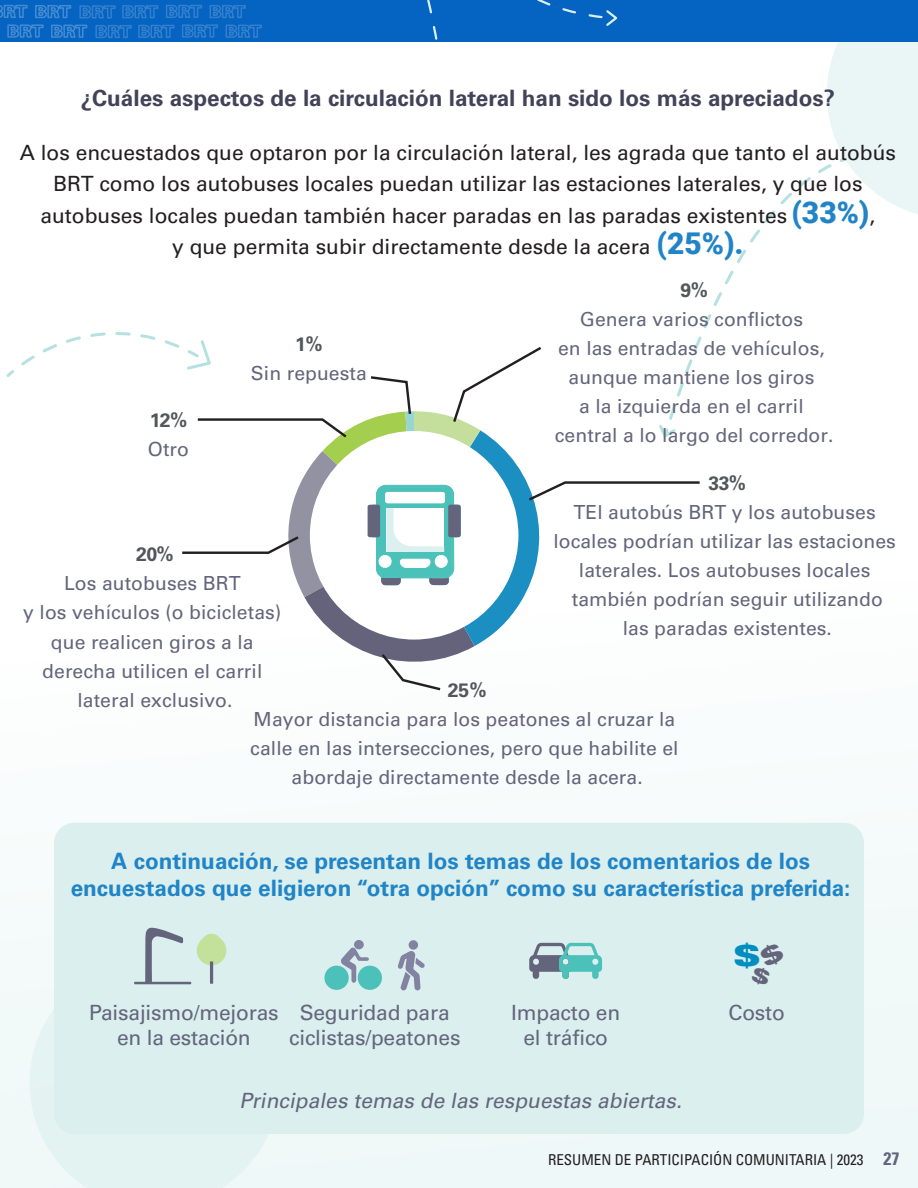
<style>
.page{position:relative;width:918px;height:1188px;background:#fff}
.page>*{position:absolute;margin:0;border:0;box-sizing:border-box;transform-origin:0 0}
.t1{font:900 expanded 29.85px "Univers LT";color:#008ec1}
.small_blue_header{font:700 22.5px/27px "Univers LT Std";color:#2084c6;text-align:center}
.subheading5{font:700 22.5px "Univers LT Std";color:#434259}
.t2{font:21px/31.5px "Univers LT Std";color:#231f20;text-align:center}
.subheading5-2{font:21px/25.2px "Univers LT Std";letter-spacing:-.01em;color:#64657c;text-align:center}
.subheading5-3{font:italic 21px "Univers LT Std";color:#64657c}
.t3{font:19.35px/29.1px "Univers LT Std";letter-spacing:.005em;color:#64657c;text-align:center}
.t4{font:condensed 15px "Univers LT Std";color:#231f20}
.s1{font-family:"Roboto";font-weight:900;font-size:30px;color:#2084c6}
.s2{font-weight:700;color:#53565a}
.s3{font-weight:700;font-size:18px;color:#63637d}
</style>
<div class="page">
<div style="left:0;top:42px;width:918px;height:1146px;background:linear-gradient(to right,#fafdfd,#fcfdfd)"></div>
<svg style="left:827px;top:42px;width:91px;height:177px"></svg>
<div style="left:0;top:0;width:918px;height:42px;background:#0563c1"></div>
<svg style="left:0;top:0;width:618px;height:40px"></svg>
<svg style="left:4px;top:324px;width:698px;height:368px"></svg>
<div style="left:54px;top:823px;width:810px;height:311px;background:#daefee;border-radius:20px"></div>
<svg style="left:340px;top:947px;width:29px;height:36px"></svg>
<div style="left:354px;top:940px;width:10px;height:9px;background:#8282a1;border-radius:50%"></div>
<div style="left:358px;top:966px;width:24px;height:24px;background:#4cc1ba;border-radius:50%"></div>
<div style="left:324px;top:966px;width:25px;height:24px;background:#4cc1ba;border-radius:50%"></div>
<svg style="left:398px;top:940px;width:27px;height:51px"></svg>
<svg style="left:529px;top:943px;width:73px;height:36px"></svg>
<svg style="left:145px;top:927px;width:38px;height:55px"></svg>
<div style="left:134px;top:982px;width:57px;height:2px;border:1px solid #64647c"></div>
<svg style="left:196px;top:933px;width:31px;height:51px"></svg>
<p class="subheading5" style="left:81px;top:85px;width:755px">¿Cuáles aspectos de la circulación lateral han sido los más apreciados?</p>
<p class="t2" style="left:20px;top:137px;width:878px">A los encuestados que optaron por la circulación lateral, les agrada que tanto el autobús<br>BRT como los autobuses locales puedan utilizar las estaciones laterales, y que los autobuses locales puedan también hacer paradas en las paradas existentes <span class="s1">(33%)</span>,</p>
<p class="t2" style="left:172px;top:231px;width:573px">y que permita subir directamente desde la acera <span class="s1">(25%).</span></p>
<p class="t3" style="left:148px;top:406px;width:43px;text-align:left"><span class="s2">12%<br></span>Otro</p>
<p class="t3" style="left:251px;top:329px;width:117px"><span class="s2">1%<br></span>Sin repuesta</p>
<p class="t3" style="left:555px;top:276px;width:280px"><span class="s2">9%<br></span>Genera varios conflictos<br>en las entradas de vehículos, aunque mantiene los giros<br>a la izquierda en el carril central a lo largo del corredor.</p>
<p class="t3" style="left:553px;top:468px;width:344px"><span class="s2">33%<br></span>TEl autobús BRT y los autobuses locales podrían utilizar las estaciones laterales. Los autobuses locales también podrían seguir utilizando<br>las paradas existentes.</p>
<p class="t3" style="left:23px;top:540px;width:260px"><span class="s2">20%<br></span>Los autobuses BRT<br>y los vehículos (o bicicletas) que realicen giros a la derecha utilicen el carril lateral exclusivo.</p>
<p class="t3" style="left:250px;top:675px;width:430px"><span class="s2">25%<br></span>Mayor distancia para los peatones al cruzar la calle en las intersecciones, pero que habilite el abordaje directamente desde la acera.</p>
<p class="small_blue_header" style="left:71px;top:848px;width:781px">A continuación, se presentan los temas de los comentarios de los encuestados que eligieron “otra opción” como su característica preferida:</p>
<p class="t1" style="left:734px;top:938px;width:27px">$</p>
<p class="subheading5-2" style="left:89px;top:1000px;width:191px">Paisajismo/mejoras en la estación</p>
<p class="subheading5-2" style="left:289px;top:1000px;width:173px">Seguridad para ciclistas/peatones</p>
<p class="subheading5-2" style="left:511px;top:1000px;width:110px">Impacto en el tráfico</p>
<p class="subheading5-2" style="left:729px;top:1000px;width:58px">Costo</p>
<p class="subheading5-3" style="left:239px;top:1088px;width:448px">Principales temas de las respuestas abiertas.</p>
<p class="t4" style="left:548px;top:1150px;width:353px">RESUMEN DE PARTICIPACIÓN COMUNITARIA | 2023 <span class="s3">27</span></p>
</div>
